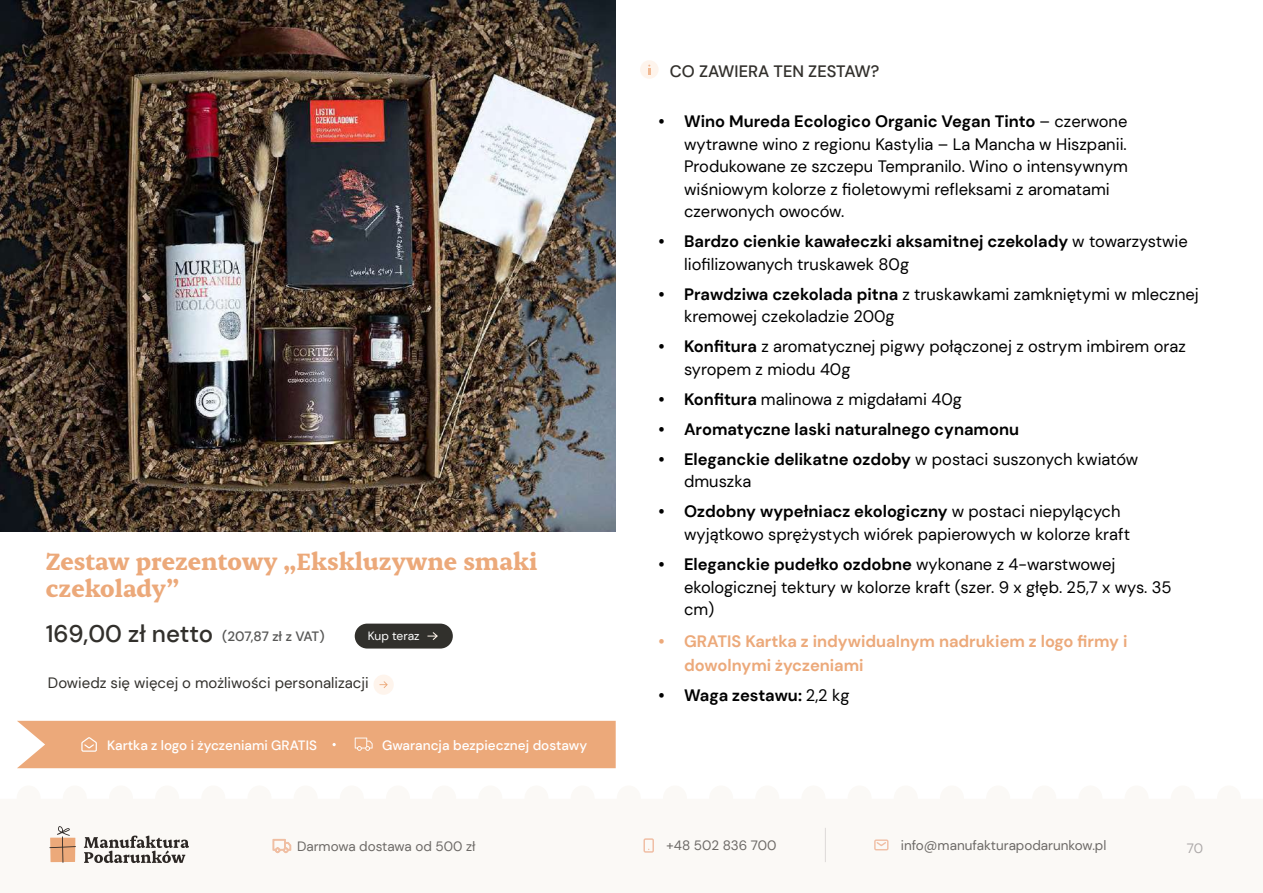
<style>
.page{position:relative;width:1263px;height:893px;background:#fff}
.page>*{position:absolute;margin:0;border:0;box-sizing:border-box;transform-origin:0 0}
.t1{font:700 27px/27px "Erode";color:#eca97a}
.t2{font:16.5px/22.5px "DM Sans";color:#000}
.t3{font:700 16.5px/22.5px "DM Sans";color:#000}
.t4{font:700 16.5px/24px "DM Sans";color:#eca97a}
.t5{font:500 16.5px "DM Sans";color:#32302c}
.t6{font:15px "DM Sans";color:#32302c}
.t7{font:13.5px "DM Sans";color:#6c6966}
.t8{font:500 13.5px "DM Sans";color:#fff}
.t9{font:500 13.5px "DM Sans";letter-spacing:-.015em;color:#575756}
.t10{font:13.5px "DM Sans";color:#ada9a9}
.t11{font:12px "DM Sans";color:#fff}
.s1{font-size:24px;color:#32302c}
.s2{font-weight:700}
.s3{font-weight:400}
</style>
<div class="page">
<div style="left:0;top:760px;width:1263px;height:133px;background:#fbf9f6"></div>
<hr style="left:825px;top:828px;width:1px;height:34px;background:#ada9a9">
<svg style="left:643px;top:838px;width:11px;height:15px"></svg>
<svg style="left:874px;top:839px;width:15px;height:12px"></svg>
<svg style="left:17px;top:768px;width:599px;height:1px"></svg>
<svg style="left:49px;top:826px;width:27px;height:37px"></svg>
<svg style="left:84px;top:836px;width:105px;height:27px"></svg>
<svg style="left:273px;top:839px;width:18px;height:14px"></svg>
<div style="left:355px;top:624px;width:98px;height:24px;background:#31302c;border-radius:12px"></div>
<div style="left:17px;top:721px;width:599px;height:47px;background:#eca97a"></div>
<svg style="left:427px;top:632px;width:11px;height:8px"></svg>
<div style="left:374px;top:675px;width:20px;height:20px;background:#fef4ec;border-radius:50%"></div>
<svg style="left:379px;top:681px;width:9px;height:7px"></svg>
<div style="left:640px;top:60px;width:19px;height:19px;background:#fef4ec;border-radius:50%"></div>
<img style="left:0;top:0;width:616px;height:532px">
<h1 class="t1" style="left:46px;top:547px;width:493px">Zestaw prezentowy „Ekskluzywne smaki czekolady”</h1>
<p class="t9" style="left:46px;top:628px;width:280px"><span class="s1">169,00 zł netto</span> (207,87 zł z VAT)</p>
<p class="t11" style="left:368px;top:628px;width:53px">Kup teraz</p>
<p class="t6" style="left:48px;top:674px;width:322px">Dowiedz się więcej o możliwości personalizacji</p>
<p class="t8" style="left:107px;top:737px;width:211px">Kartka z logo i życzeniami GRATIS</p>
<p class="t8" style="left:382px;top:737px;width:207px">Gwarancja bezpiecznej dostawy</p>
<p class="t5" style="left:670px;top:61px;width:211px">CO ZAWIERA TEN ZESTAW?</p>
<p class="t2" style="left:684px;top:110px;width:445px;text-indent:-25px"><span class="s2">• Wino Mureda Ecologico Organic Vegan Tinto</span> – czerwone wytrawne wino z regionu Kastylia – La Mancha w Hiszpanii.<br>Produkowane ze szczepu Tempranilo. Wino o intensywnym wiśniowym kolorze z fioletowymi refleksami z aromatami czerwonych owoców.</p>
<p class="t3" style="left:684px;top:230px;width:505px;text-indent:-25px">• Bardzo cienkie kawałeczki aksamitnej czekolady <span class="s3">w towarzystwie liofilizowanych truskawek 80g</span></p>
<p class="t2" style="left:684px;top:283px;width:516px;text-indent:-25px"><span class="s2">• Prawdziwa czekolada pitna</span> z truskawkami zamkniętymi w mlecznej kremowej czekoladzie 200g</p>
<p class="t2" style="left:684px;top:335px;width:503px;text-indent:-25px"><span class="s2">• Konfitura</span> z aromatycznej pigwy połączonej z ostrym imbirem oraz syropem z miodu 40g</p>
<p class="t2" style="left:659px;top:388px;width:305px"><span class="s2">• Konfitura</span> malinowa z migdałami 40g</p>
<p class="t3" style="left:659px;top:418px;width:362px">• Aromatyczne laski naturalnego cynamonu</p>
<p class="t2" style="left:684px;top:448px;width:456px;text-indent:-25px"><span class="s2">• Eleganckie delikatne ozdoby</span> w postaci suszonych kwiatów dmuszka</p>
<p class="t2" style="left:684px;top:500px;width:447px;text-indent:-25px"><span class="s2">• Ozdobny wypełniacz ekologiczny</span> w postaci niepylących wyjątkowo sprężystych wiórek papierowych w kolorze kraft</p>
<p class="t2" style="left:684px;top:553px;width:489px;text-indent:-25px"><span class="s2">• Eleganckie pudełko ozdobne</span> wykonane z 4-warstwowej ekologicznej tektury w kolorze kraft (szer. 9 x głęb. 25,7 x wys. 35 cm)</p>
<p class="t4" style="left:684px;top:629px;width:445px;text-indent:-25px">• GRATIS Kartka z indywidualnym nadrukiem z logo firmy i dowolnymi życzeniami</p>
<p class="t3" style="left:659px;top:683px;width:192px">• Waga zestawu: <span class="s3">2,2 kg</span></p>
<p class="t7" style="left:297px;top:838px;width:180px">Darmowa dostawa od 500 zł</p>
<p class="t7" style="left:666px;top:837px;width:112px">+48 502 836 700</p>
<p class="t7" style="left:901px;top:837px;width:207px">info@manufakturapodarunkow.pl</p>
<p class="t10" style="left:1187px;top:840px;width:18px">70</p>
</div>
